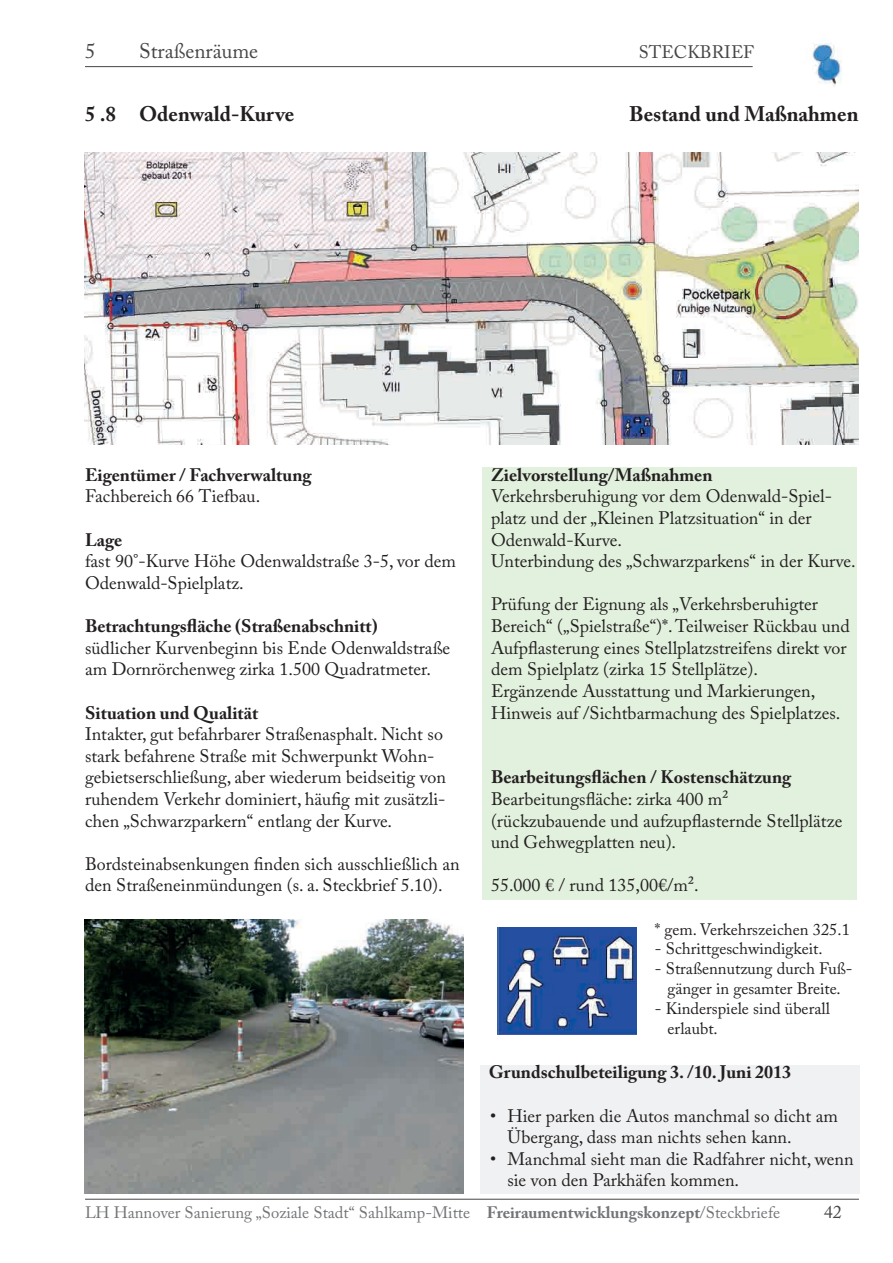
<style>
.page{position:relative;width:893px;height:1263px;background:#fff}
.page>*{position:absolute;margin:0;border:0;box-sizing:border-box;transform-origin:0 0}
.t1{font:700 21px "Adobe Caslon Pro";color:#231f20}
.t2{font:21px "Adobe Caslon Pro";color:#454647}
.t3{font:18px/21.6px "Adobe Caslon Pro";color:#231f20}
.t4{font:700 18px "Adobe Caslon Pro";color:#231f20}
.t5{font:18px "Adobe Caslon Pro";color:#454647}
.t6{font:16.5px/19.8px "Adobe Caslon Pro";color:#231f20;text-align:center}
.t7{font:16.5px "Adobe Caslon Pro";color:#727477}
.s1{font-weight:700}
</style>
<div class="page">
<hr style="left:85px;top:1199px;width:774px;height:1px;background:#454647">
<hr style="left:85px;top:66px;width:668px;height:1px;background:#454647">
<img style="left:812px;top:43px;width:30px;height:43px">
<img style="left:85px;top:919px;width:378px;height:275px">
<img style="left:84px;top:152px;width:775px;height:292px">
<div style="left:482px;top:468px;width:375px;height:432px;background:#e2f0de"></div>
<div style="left:480px;top:1065px;width:380px;height:129px;background:#f0f1f2"></div>
<img style="left:498px;top:928px;width:139px;height:106px">
<p class="t2" style="left:85px;top:38px;width:12px">5</p>
<p class="t2" style="left:139px;top:38px;width:121px">Straßenräume</p>
<p class="t5" style="left:639px;top:41px;width:117px">STECKBRIEF</p>
<p class="t1" style="left:85px;top:101px;width:211px">5 .8 Odenwald-Kurve</p>
<p class="t1" style="left:629px;top:101px;width:231px">Bestand und Maßnahmen</p>
<p class="t4" style="left:85px;top:464px;width:228px">Eigentümer / Fachverwaltung</p>
<p class="t3" style="left:85px;top:485px;width:177px">Fachbereich 66 Tiefbau.</p>
<p class="t4" style="left:85px;top:529px;width:39px">Lage</p>
<p class="t3" style="left:85px;top:550px;width:372px">fast 90°-Kurve Höhe Odenwaldstraße 3-5, vor dem<br>Odenwald-Spielplatz.</p>
<p class="t4" style="left:85px;top:615px;width:294px">Betrachtungsfläche (Straßenabschnitt)</p>
<p class="t3" style="left:85px;top:637px;width:367px">südlicher Kurvenbeginn bis Ende Odenwaldstraße am Dornrörchenweg zirka 1.500 Quadratmeter.</p>
<p class="t4" style="left:85px;top:702px;width:175px">Situation und Qualität</p>
<p class="t3" style="left:85px;top:723px;width:362px">Intakter, gut befahrbarer Straßenasphalt. Nicht so stark befahrene Straße mit Schwerpunkt Wohn&shy;gebietserschließung, aber wiederum beidseitig von ruhendem Verkehr dominiert, häufig mit zusätzli&shy;chen „Schwarzparkern“ entlang der Kurve.</p>
<p class="t3" style="left:85px;top:853px;width:376px">Bordsteinabsenkungen finden sich ausschließlich an den Straßeneinmündungen (s. a. Steckbrief 5.10).</p>
<p class="t4" style="left:491px;top:464px;width:223px">Zielvorstellung/Maßnahmen</p>
<p class="t3" style="left:491px;top:485px;width:366px">Verkehrsberuhigung vor dem Odenwald-Spiel&shy;platz und der „Kleinen Platzsituation“ in der Odenwald-Kurve.<br>Unterbindung des „Schwarzparkens“ in der Kurve.</p>
<p class="t3" style="left:491px;top:593px;width:360px">Prüfung der Eignung als „Verkehrsberuhigter Bereich“ („Spielstraße“)*. Teilweiser Rückbau und Aufpflasterung eines Stellplatzstreifens direkt vor dem Spielplatz (zirka 15 Stellplätze).<br>Ergänzende Ausstattung und Markierungen, Hinweis auf /Sichtbarmachung des Spielplatzes.</p>
<p class="t4" style="left:491px;top:766px;width:302px">Bearbeitungsflächen / Kostenschätzung</p>
<p class="t3" style="left:491px;top:788px;width:353px">Bearbeitungsfläche: zirka 400 m² (rückzubauende und aufzupflasternde Stellplätze und Gehwegplatten neu).</p>
<p class="t3" style="left:491px;top:874px;width:209px">55.000 € / rund 135,00€/m².</p>
<p class="t6" style="left:655px;top:919px;width:197px">* gem. Verkehrszeichen 325.1</p>
<p class="t6" style="left:655px;top:939px;width:169px">- Schrittgeschwindigkeit.</p>
<p class="t6" style="left:655px;top:958px;width:199px">- Straßennutzung durch Fuß&shy;gänger in gesamter Breite.</p>
<p class="t6" style="left:667px;top:998px;width:164px;text-align:left;text-indent:-13px">- Kinderspiele sind überall erlaubt.</p>
<p class="t4" style="left:489px;top:1061px;width:304px">Grundschulbeteiligung 3. /10. Juni 2013</p>
<p class="t3" style="left:507px;top:1104px;width:332px;text-indent:-17px">• Hier parken die Autos manchmal so dicht am<br>Übergang, dass man nichts sehen kann.</p>
<p class="t3" style="left:507px;top:1148px;width:348px;text-indent:-17px">• Manchmal sieht man die Radfahrer nicht, wenn sie von den Parkhäfen kommen.</p>
<p class="t7" style="left:85px;top:1203px;width:697px">LH Hannover Sanierung „Soziale Stadt“ Sahlkamp-Mitte <span class="s1">Freiraumentwicklungskonzept</span>/Steckbriefe</p>
<p class="t5" style="left:824px;top:1201px;width:19px">42</p>
</div>
